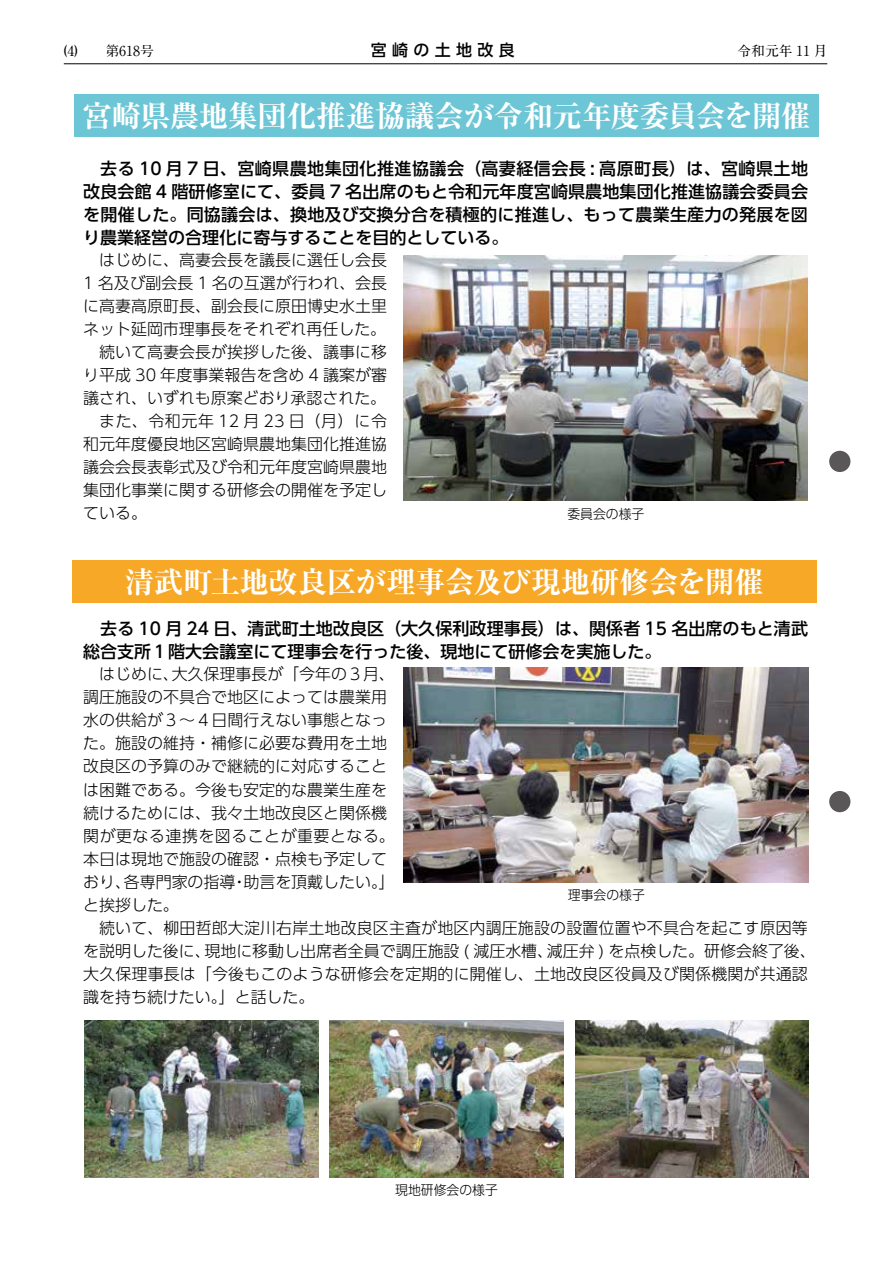
<style>
.page{position:relative;width:893px;height:1263px;background:#fff}
.page>*{position:absolute;margin:0;border:0;box-sizing:border-box;transform-origin:0 0}
.t1{font:700 expanded 29.7px "Ryumin Pr 6 N";letter-spacing:-.02em;color:#fff}
.t2{font:500 16.95px/23px "UD Shin Go Pro";color:#000;text-align:justify}
.t3{font:300 15.9px/23px "UD Shin Go Pro";letter-spacing:.005em;color:#000}
.t4{font:300 15.9px "UD Shin Go Pro";letter-spacing:.04em;color:#000}
.t5{font:500 15.9px "UD Shin Go Pro";letter-spacing:.34em;color:#000}
.t6{font:700 13.8px "A1 Mincho Std";color:#000}
.t7{font:300 13.2px "UD Shin Go Pro";color:#000}
</style>
<div class="page">
<img style="left:84px;top:1020px;width:234px;height:157px">
<img style="left:330px;top:1020px;width:233px;height:157px">
<img style="left:575px;top:1020px;width:234px;height:157px">
<div style="left:75px;top:94px;width:744px;height:43px;background:#6dc6d6"></div>
<div style="left:72px;top:560px;width:744px;height:43px;background:#f6a826"></div>
<img style="left:404px;top:668px;width:405px;height:214px">
<img style="left:404px;top:256px;width:404px;height:245px">
<div style="left:829px;top:451px;width:21px;height:21px;background:#595757;border-radius:50%"></div>
<div style="left:829px;top:791px;width:21px;height:21px;background:#595757;border-radius:50%"></div>
<hr style="left:64px;top:63px;width:763px;height:1px;background:#000">
<p class="t6" style="left:64px;top:40px;width:92px">(4)　　第618号</p>
<p class="t5" style="left:371px;top:37px;width:146px">宮崎の土地改良</p>
<p class="t6" style="left:737px;top:40px;width:91px">令和元年 11 月</p>
<h1 class="t1" style="left:82px;top:93px;width:730px">宮崎県農地集団化推進協議会が令和元年度委員会を開催</h1>
<p class="t2" style="left:83px;top:157px;width:726px;text-indent:17px">去る 10 月 7 日、宮崎県農地集団化推進協議会（高妻経信会長 : 高原町長）は、宮崎県土地改良会館 4 階研修室にて、委員 7 名出席のもと令和元年度宮崎県農地集団化推進協議会委員会を開催した。同協議会は、換地及び交換分合を積極的に推進し、もって農業生産力の発展を図り農業経営の合理化に寄与することを目的としている。</p>
<p class="t3" style="left:99px;top:248px;width:289px">はじめに、高妻会長を議長に選任し会長</p>
<p class="t3" style="left:83px;top:271px;width:305px">1 名及び副会長 1 名の互選が行われ、会長</p>
<p class="t3" style="left:83px;top:294px;width:305px">に高妻高原町長、副会長に原田博史水土里</p>
<p class="t3" style="left:83px;top:317px;width:304px">ネット延岡市理事長をそれぞれ再任した。</p>
<p class="t3" style="left:99px;top:340px;width:289px">続いて高妻会長が挨拶した後、議事に移</p>
<p class="t3" style="left:83px;top:363px;width:305px">り平成 30 年度事業報告を含め 4 議案が審</p>
<p class="t3" style="left:83px;top:386px;width:304px">議され、いずれも原案どおり承認された。</p>
<p class="t4" style="left:99px;top:408px;width:289px">また、令和元年 12 月 23 日（月）に令</p>
<p class="t3" style="left:83px;top:432px;width:305px">和元年度優良地区宮崎県農地集団化推進協</p>
<p class="t3" style="left:83px;top:455px;width:305px">議会会長表彰式及び令和元年度宮崎県農地</p>
<p class="t3" style="left:83px;top:478px;width:305px">集団化事業に関する研修会の開催を予定し</p>
<p class="t3" style="left:83px;top:501px;width:65px">ている。</p>
<p class="t7" style="left:567px;top:503px;width:78px">委員会の様子</p>
<h1 class="t1" style="left:125px;top:558px;width:641px">清武町土地改良区が理事会及び現地研修会を開催</h1>
<p class="t2" style="left:83px;top:617px;width:726px;text-indent:17px">去る 10 月 24 日、清武町土地改良区（大久保利政理事長）は、関係者 15 名出席のもと清武総合支所１階大会議室にて理事会を行った後、現地にて研修会を実施した。</p>
<p class="t3" style="left:83px;top:662px;width:313px;text-indent:16px">はじめに、大久保理事長が「今年の３月、調圧施設の不具合で地区によっては農業用水の供給が 3 ～ 4 日間行えない事態となった。施設の維持・補修に必要な費用を土地改良区の予算のみで継続的に対応することは困難である。今後も安定的な農業生産を続けるためには、我々土地改良区と関係機関が更なる連携を図ることが重要となる。本日は現地で施設の確認・点検も予定しており、各専門家の指導・助言を頂戴したい。」と挨拶した。</p>
<p class="t3" style="left:83px;top:915px;width:734px;text-indent:16px">続いて、柳田哲郎大淀川右岸土地改良区主査が地区内調圧施設の設置位置や不具合を起こす原因等を説明した後に、現地に移動し出席者全員で調圧施設 ( 減圧水槽、減圧弁 ) を点検した。研修会終了後、大久保理事長は「今後もこのような研修会を定期的に開催し、土地改良区役員及び関係機関が共通認識を持ち続けたい。」と話した。</p>
<p class="t7" style="left:568px;top:884px;width:78px">理事会の様子</p>
<p class="t7" style="left:395px;top:1180px;width:104px">現地研修会の様子</p>
</div>
